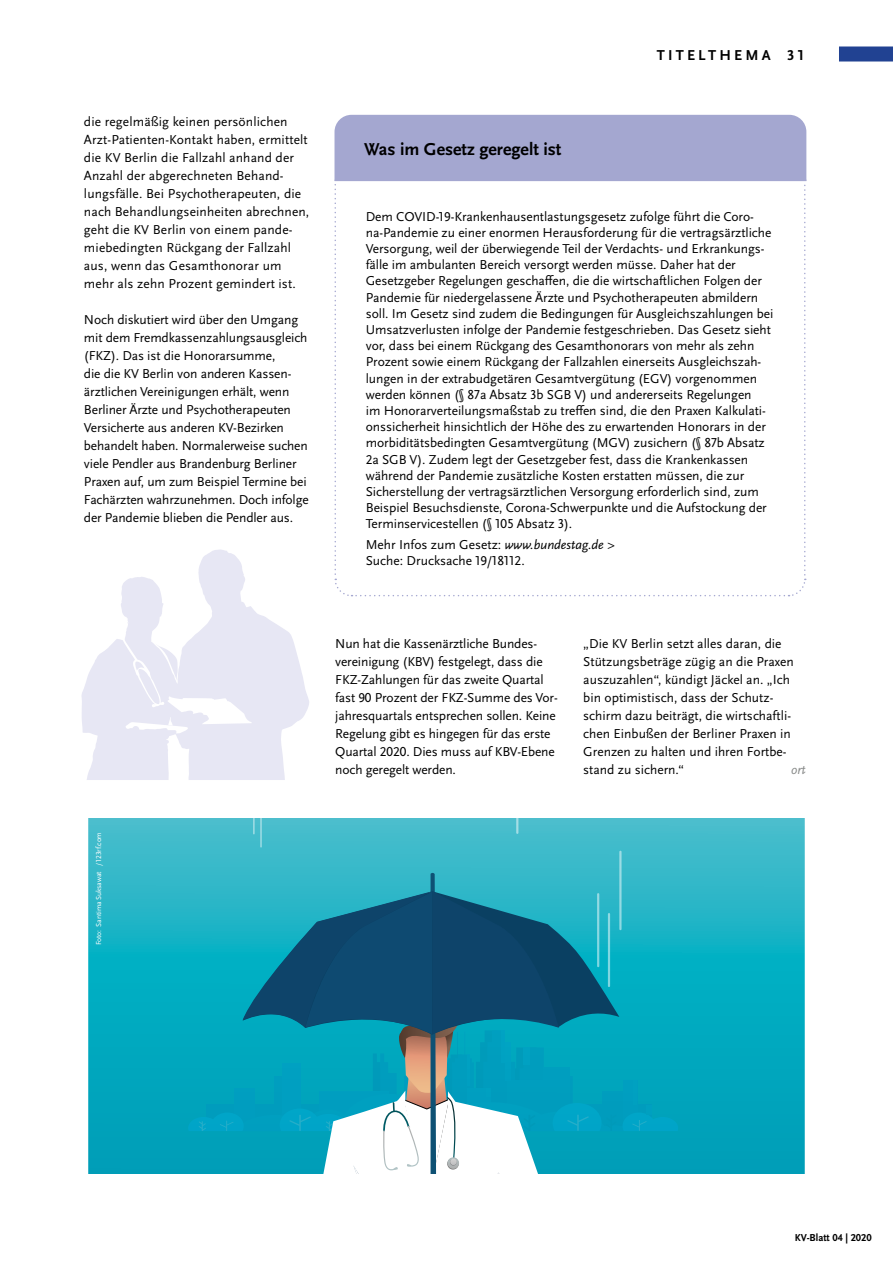
<style>
.page{position:relative;width:893px;height:1263px;background:#fff}
.page>*{position:absolute;margin:0;border:0;box-sizing:border-box;transform-origin:0 0}
.t1{font:700 18px "Scala Sans Pro";color:#000}
.t2{font:700 15px "Scala Sans Pro";letter-spacing:.21em;color:#000}
.t3{font:13.5px/18px "Scala Sans Pro";letter-spacing:-.005em;color:#000}
.t4{font:italic 13.5px "Scala Sans Pro";color:#898b8a}
.t5{font:700 10.5px "Scala Sans Pro";color:#000}
.t6{font:7.5px "Scala Sans Pro";letter-spacing:-.015em;color:#fff}
.s1{font-style:italic}
</style>
<div class="page">
<svg style="left:334px;top:115px;width:472px;height:482px"></svg>
<svg style="left:88px;top:818px;width:717px;height:356px;background:#1db0c4"></svg>
<svg style="left:253px;top:818px;width:9px;height:29px"></svg>
<svg style="left:516px;top:818px;width:2px;height:16px"></svg>
<hr style="left:619px;top:851px;width:3px;height:79px;background:#fff">
<svg style="left:188px;top:873px;width:490px;height:301px;background:#2498af"></svg>
<svg style="left:81px;top:549px;width:228px;height:231px;fill:#e7e7f4"></svg>
<svg style="left:122px;top:635px;width:130px;height:98px"></svg>
<div style="left:839px;top:47px;width:54px;height:15px;background:#214292"></div>
<p class="t3" style="left:84px;top:113px;width:227px">die regelmäßig keinen persönlichen Arzt-Patienten-Kontakt haben, ermittelt die KV Berlin die Fallzahl anhand der Anzahl der abgerechneten Behand&shy;lungsfälle. Bei Psychotherapeuten, die nach Behandlungseinheiten abrechnen, geht die KV Berlin von einem pande&shy;miebedingten Rückgang der Fallzahl aus, wenn das Gesamthonorar um mehr als zehn Prozent gemindert ist.</p>
<p class="t3" style="left:84px;top:311px;width:226px">Noch diskutiert wird über den Umgang mit dem Fremdkassenzahlungsausgleich (FKZ). Das ist die Honorarsumme,<br>die die KV Berlin von anderen Kassen&shy;ärztlichen Vereinigungen erhält, wenn Berliner Ärzte und Psychotherapeuten Versicherte aus anderen KV-Bezirken behandelt haben. Normalerweise suchen viele Pendler aus Brandenburg Berliner Praxen auf, um zum Beispiel Termine bei Fachärzten wahrzunehmen. Doch infolge der Pandemie blieben die Pendler aus.</p>
<h1 class="t1" style="left:364px;top:138px;width:199px">Was im Gesetz geregelt ist</h1>
<p class="t2" style="left:657px;top:46px;width:148px">TITELTHEMA 31</p>
<p class="t3" style="left:366px;top:208px;width:409px;line-height:16.2px">Dem COVID-19-Krankenhausentlastungsgesetz zufolge führt die Coro&shy;na-Pandemie zu einer enormen Herausforderung für die vertragsärztliche Versorgung, weil der überwiegende Teil der Verdachts- und Erkrankungs&shy;fälle im ambulanten Bereich versorgt werden müsse. Daher hat der Gesetzgeber Regelungen geschaffen, die die wirtschaftlichen Folgen der Pandemie für niedergelassene Ärzte und Psychotherapeuten abmildern soll. Im Gesetz sind zudem die Bedingungen für Ausgleichszahlungen bei Umsatzverlusten infolge der Pandemie festgeschrieben. Das Gesetz sieht vor, dass bei einem Rückgang des Gesamthonorars von mehr als zehn Prozent sowie einem Rückgang der Fallzahlen einerseits Ausgleichszah&shy;lungen in der extrabudgetären Gesamtvergütung (EGV) vorgenommen werden können (§ 87a Absatz 3b SGB V) und andererseits Regelungen<br>im Honorarverteilungsmaßstab zu treffen sind, die den Praxen Kalkulati&shy;onssicherheit hinsichtlich der Höhe des zu erwartenden Honorars in der morbiditätsbedingten Gesamtvergütung (MGV) zusichern (§ 87b Absatz 2a SGB V). Zudem legt der Gesetzgeber fest, dass die Krankenkassen während der Pandemie zusätzliche Kosten erstatten müssen, die zur Sicherstellung der vertragsärztlichen Versorgung erforderlich sind, zum Beispiel Besuchsdienste, Corona-Schwerpunkte und die Aufstockung der Terminservicestellen (§ 105 Absatz 3).</p>
<p class="t3" style="left:366px;top:536px;width:251px;line-height:16.2px">Mehr Infos zum Gesetz: <span class="s1">www.bundestag.de</span> &gt;<br>Suche: Drucksache 19/18112.</p>
<p class="t6" style="left:94px;top:945px;width:115px;rotate:-90deg">Foto: Santima Suksawat / 123rf.com</p>
<p class="t3" style="left:335px;top:635px;width:224px">Nun hat die Kassenärztliche Bundes&shy;vereinigung (KBV) festgelegt, dass die FKZ-Zahlungen für das zweite Quartal fast 90 Prozent der FKZ-Summe des Vor&shy;jahresquartals entsprechen sollen. Keine Regelung gibt es hingegen für das erste Quartal 2020. Dies muss auf KBV-Ebene noch geregelt werden.</p>
<p class="t3" style="left:583px;top:635px;width:212px">„Die KV Berlin setzt alles daran, die Stützungsbeträge zügig an die Praxen auszuzahlen“, kündigt Jäckel an. „Ich bin optimistisch, dass der Schutz&shy;schirm dazu beiträgt, die wirtschaftli&shy;chen Einbußen der Berliner Praxen in Grenzen zu halten und ihren Fortbe&shy;stand zu sichern.“</p>
<p class="t4" style="left:791px;top:762px;width:16px">ort</p>
<p class="t5" style="left:795px;top:1231px;width:78px">KV-Blatt 04 | 2020</p>
</div>
